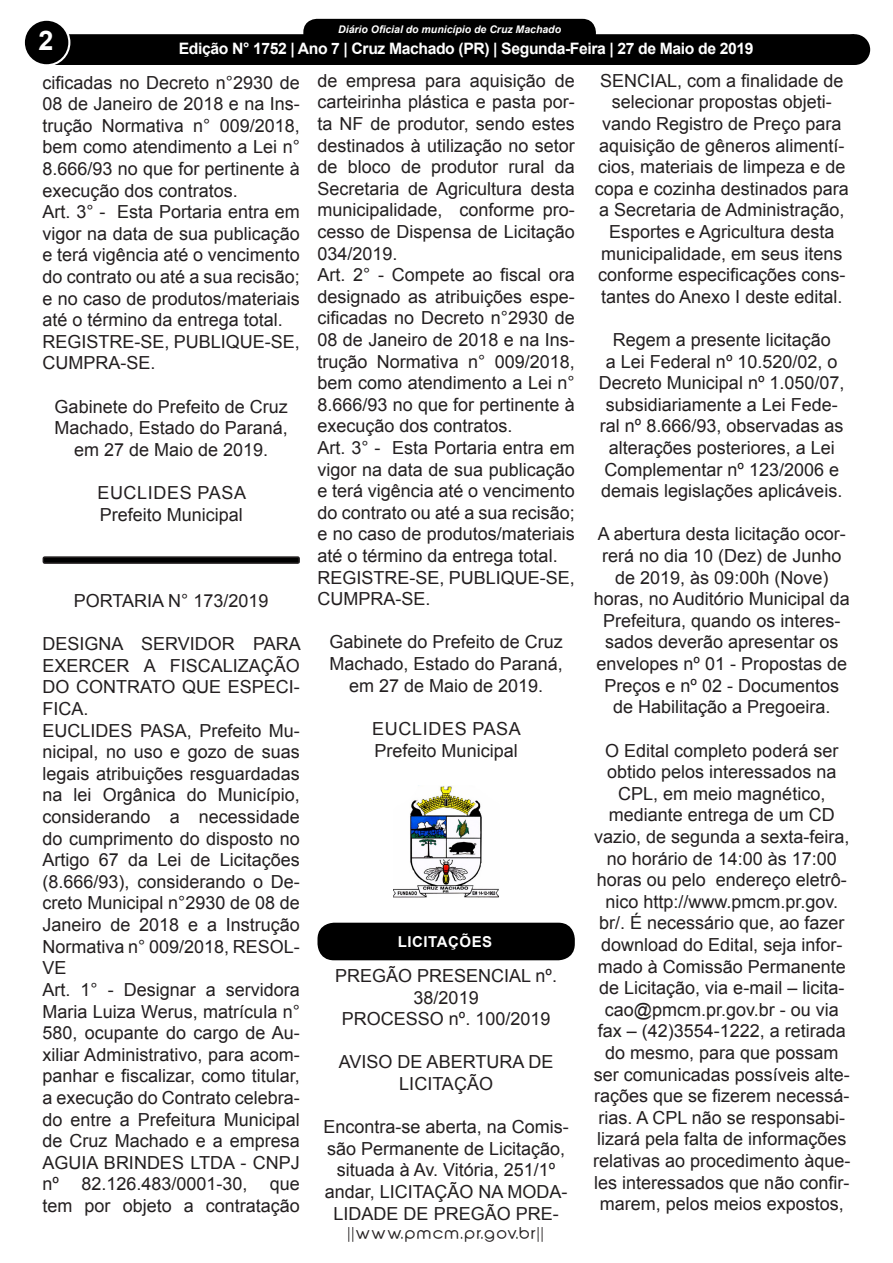
<style>
.page{position:relative;width:893px;height:1263px;background:#fff}
.page>*{position:absolute;margin:0;border:0;box-sizing:border-box;transform-origin:0 0}
.t1{font:700 27px "Arial";color:#fff}
.t2{font:18px/21.6px "Arial";color:#231f20;text-align:center}
.t3{font:18px "Arial";letter-spacing:.035em;color:#231f20}
.t4{font:700 15.75px "Arial";letter-spacing:-.025em;color:#fff}
.t5{font:700 15px "Arial";color:#fff}
.t6{font:15px "Abeatby Kai";letter-spacing:.1em;color:#231f20;scale:1.06 1}
.t7{font:700 15px "Arial";letter-spacing:.035em;color:#fff}
.t8{font:italic 700 10.5px "Arial";color:#fff}
</style>
<div class="page">
<div style="left:305px;top:20px;width:289px;height:28px;background:#000;border-radius:12px"></div>
<div style="left:303px;top:19px;width:293px;height:31px;border:3px solid #000;border-radius:12px"></div>
<div style="left:39px;top:34px;width:815px;height:31px;background:#000;border:2px solid #000"></div>
<div style="left:24px;top:20px;width:45px;height:45px;background:#000;border-radius:50%"></div>
<div style="left:23px;top:19px;width:47px;height:47px;border:2px solid #fff;border-radius:50%"></div>
<div style="left:840px;top:35px;width:29px;height:29px;background:#000;border-radius:50%"></div>
<div style="left:839px;top:34px;width:31px;height:31px;border:2px solid #000;border-radius:50%"></div>
<div style="left:95px;top:37px;width:676px;height:26px;background:#000"></div>
<div style="left:43px;top:557px;width:256px;height:6px;background:#000;border-radius:2px"></div>
<div style="left:43px;top:556px;width:257px;height:8px;border:2px solid #231f20;border-radius:2px"></div>
<img style="left:393px;top:786px;width:106px;height:111px">
<div style="left:317px;top:923px;width:258px;height:37px;background:#000;border-radius:16px"></div>
<p class="t8" style="left:338px;top:22px;width:224px">Diário Oficial do município de Cruz Machado</p>
<p class="t5" style="left:205px;top:40px;width:491px">Edição 1145 - Cruz Machado (PR) - Terça-Feira - 3 de Janeiro de 2017</p>
<p class="t2" style="left:43px;top:71px;width:259px;text-align:justify">cificadas no Decreto n°2930 de 08 de Janeiro de 2018 e na Ins&shy;trução Normativa n° 009/2018, bem como atendimento a Lei n° 8.666/93 no que for pertinente à execução dos contratos.</p>
<p class="t2" style="left:43px;top:201px;width:259px;text-align:justify">Art. 3° - Esta Portaria entra em vigor na data de sua publicação e terá vigência até o vencimento do contrato ou até a sua recisão; e no caso de produtos/materiais até o término da entrega total.</p>
<p class="t2" style="left:43px;top:331px;width:259px;text-align:left">REGISTRE-SE, PUBLIQUE-SE,<br>CUMPRA-SE.</p>
<p class="t2" style="left:55px;top:395px;width:235px">Gabinete do Prefeito de Cruz<br>Machado, Estado do Paraná, em 27 de Maio de 2019.</p>
<p class="t3" style="left:97px;top:480px;width:150px">EUCLIDES PASA</p>
<p class="t2" style="left:100px;top:503px;width:145px">Prefeito Municipal</p>
<p class="t1" style="left:38px;top:21px;width:17px">2</p>
<p class="t4" style="left:179px;top:37px;width:576px">Edição N° 1752 | Ano 7 | Cruz Machado (PR) | Segunda-Feira | 27 de Maio de 2019</p>
<p class="t2" style="left:595px;top:70px;width:256px">SENCIAL, com a finalidade de selecionar propostas objeti&shy;vando Registro de Preço para aquisição de gêneros alimentí&shy;cios, materiais de limpeza e de copa e cozinha destinados para a Secretaria de Administração,<br>Esportes e Agricultura desta municipalidade, em seus itens conforme especificações cons&shy;tantes do Anexo I deste edital.</p>
<p class="t2" style="left:599px;top:329px;width:247px">Regem a presente licitação<br>a Lei Federal nº 10.520/02, o<br>Decreto Municipal nº 1.050/07, subsidiariamente a Lei Fede&shy;ral nº 8.666/93, observadas as alterações posteriores, a Lei<br>Complementar nº 123/2006 e demais legislações aplicáveis.</p>
<p class="t2" style="left:594px;top:523px;width:258px">A abertura desta licitação ocor&shy;rerá no dia 10 (Dez) de Junho de 2019, às 09:00h (Nove) horas, no Auditório Municipal da<br>Prefeitura, quando os interes&shy;sados deverão apresentar os envelopes nº 01 - Propostas de<br>Preços e nº 02 - Documentos de Habilitação a Pregoeira.</p>
<p class="t2" style="left:593px;top:739px;width:259px">O Edital completo poderá ser obtido pelos interessados na<br>CPL, em meio magnético, mediante entrega de um CD vazio, de segunda a sexta-feira, no horário de 14:00 às 17:00 horas ou pelo endereço eletrô&shy;nico http://www.pmcm.pr.gov. br/. É necessário que, ao fazer download do Edital, seja infor&shy;mado à Comissão Permanente de Licitação, via e-mail – licita&shy;cao@pmcm.pr.gov.br - ou via fax – (42)3554-1222, a retirada do mesmo, para que possam ser comunicadas possíveis alte&shy;rações que se fizerem necessá&shy;rias. A CPL não se responsabi&shy;lizará pela falta de informações relativas ao procedimento àque&shy;les interessados que não confir&shy;marem, pelos meios expostos,</p>
<p class="t2" style="left:317px;top:70px;width:259px;text-align:justify">de empresa para aquisição de carteirinha plástica e pasta por&shy;ta NF de produtor, sendo estes destinados à utilização no setor de bloco de produtor rural da Secretaria de Agricultura desta municipalidade, conforme pro&shy;cesso de Dispensa de Licitação 034/2019.</p>
<p class="t2" style="left:317px;top:264px;width:259px;text-align:justify">Art. 2° - Compete ao fiscal ora designado as atribuições espe&shy;cificadas no Decreto n°2930 de 08 de Janeiro de 2018 e na Ins&shy;trução Normativa n° 009/2018, bem como atendimento a Lei n° 8.666/93 no que for pertinente à execução dos contratos.</p>
<p class="t2" style="left:317px;top:437px;width:259px;text-align:justify">Art. 3° - Esta Portaria entra em vigor na data de sua publicação e terá vigência até o vencimento do contrato ou até a sua recisão; e no caso de produtos/materiais até o término da entrega total.</p>
<p class="t2" style="left:317px;top:566px;width:259px;text-align:left">REGISTRE-SE, PUBLIQUE-SE,<br>CUMPRA-SE.</p>
<p class="t2" style="left:330px;top:631px;width:235px">Gabinete do Prefeito de Cruz<br>Machado, Estado do Paraná, em 27 de Maio de 2019.</p>
<p class="t3" style="left:372px;top:716px;width:150px">EUCLIDES PASA</p>
<p class="t2" style="left:375px;top:739px;width:145px">Prefeito Municipal</p>
<p class="t2" style="left:74px;top:590px;width:196px">PORTARIA N° 173/2019</p>
<p class="t2" style="left:43px;top:633px;width:260px;text-align:justify">DESIGNA SERVIDOR PARA EXERCER A FISCALIZAÇÃO DO CONTRATO QUE ESPECI-FICA.</p>
<p class="t2" style="left:43px;top:719px;width:259px;text-align:justify">EUCLIDES PASA, Prefeito Mu&shy;nicipal, no uso e gozo de suas legais atribuições resguardadas na lei Orgânica do Município, considerando a necessidade do cumprimento do disposto no Artigo 67 da Lei de Licitações (8.666/93), considerando o De&shy;creto Municipal n°2930 de 08 de Janeiro de 2018 e a Instrução Normativa n° 009/2018, RESOL-VE</p>
<p class="t2" style="left:43px;top:979px;width:259px;text-align:justify">Art. 1° - Designar a servidora Maria Luiza Werus, matrícula n° 580, ocupante do cargo de Au&shy;xiliar Administrativo, para acom&shy;panhar e fiscalizar, como titular, a execução do Contrato celebra&shy;do entre a Prefeitura Municipal de Cruz Machado e a empresa AGUIA BRINDES LTDA - CNPJ nº 82.126.483/0001-30, que tem por objeto a contratação</p>
<p class="t7" style="left:398px;top:931px;width:96px">LICITAÇÕES</p>
<p class="t2" style="left:335px;top:965px;width:223px">PREGÃO PRESENCIAL nº.<br>38/2019</p>
<p class="t2" style="left:342px;top:1008px;width:210px">PROCESSO nº. 100/2019</p>
<p class="t2" style="left:339px;top:1051px;width:216px">AVISO DE ABERTURA DE<br>LICITAÇÃO</p>
<p class="t2" style="left:324px;top:1116px;width:247px">Encontra-se aberta, na Comis&shy;são Permanente de Licitação, situada à Av. Vitória, 251/1º andar, LICITAÇÃO NA MODA-<br>LIDADE DE PREGÃO PRE-</p>
<p class="t6" style="left:349px;top:1226px;width:186px">||www.pmcm.pr.gov.br||</p>
</div>
